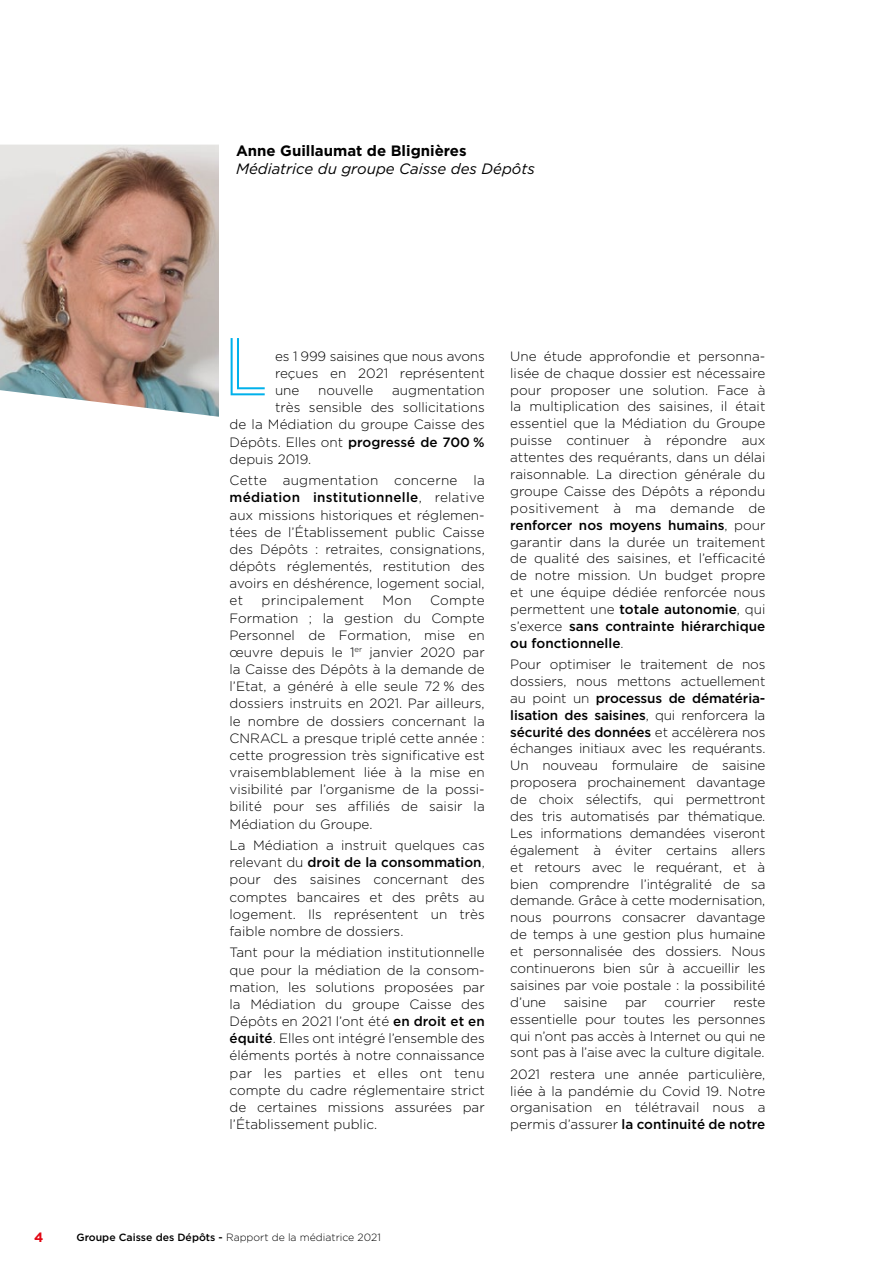
<style>
.page{position:relative;width:893px;height:1263px;background:#fff}
.page>*{position:absolute;margin:0;border:0;box-sizing:border-box;transform-origin:0 0}
.t1{font:200 84px "Gill Sans Nova Inline";color:#00b1eb}
.t2{font:italic 15px "Gotham";color:#000}
.t3{font:700 15px "Gotham";color:#000}
.t4{font:300 13.5px/17px "Gotham";color:#000;text-align:justify}
.t5{font:300 13.5px "Gotham";letter-spacing:.02em;color:#000}
.t6{font:700 13.5px "Gotham";color:#e30613}
.t7{font:300 10.5px "Gotham";color:#000}
.s1{font-weight:500}
</style>
<div class="page">
<img style="left:0;top:145px;width:219px;height:272px">
<p class="t3" style="left:236px;top:142px;width:232px">Anne Guillaumat de Blignières</p>
<p class="t2" style="left:236px;top:160px;width:300px">Médiatrice du groupe Caisse des Dépôts</p>
<h1 class="t1" style="left:224px;top:313px;width:44px">L</h1>
<p class="t4" style="left:275px;top:347px;width:211px">es 1 999 saisines que nous avons reçues en 2021 représentent une</p>
<p class="t4" style="left:318px;top:382px;width:57px">nouvelle</p>
<p class="t4" style="left:392px;top:382px;width:94px">augmentation</p>
<p class="t4" style="left:275px;top:399px;width:211px">très sensible des sollicitations</p>
<p class="t4" style="left:230px;top:416px;width:257px">de la Médiation du groupe Caisse des</p>
<p class="t4" style="left:230px;top:433px;width:257px">Dépôts. Elles ont <span class="s1">progressé de 700 %</span></p>
<p class="t4" style="left:230px;top:450px;width:83px">depuis 2019.</p>
<p class="t4" style="left:230px;top:472px;width:257px">Cette augmentation concerne la <span class="s1">médiation institutionnelle</span>, relative aux missions historiques et réglemen&shy;tées de l’Établissement public Caisse des Dépôts : retraites, consignations, dépôts réglementés, restitution des avoirs en déshérence, logement social, et</p>
<p class="t5" style="left:261px;top:593px;width:104px">principalement</p>
<p class="t4" style="left:383px;top:592px;width:31px">Mon</p>
<p class="t4" style="left:230px;top:592px;width:257px;text-indent:200px">Compte Formation ; la gestion du Compte Personnel de Formation, mise en œuvre depuis le 1<sup>er</sup> janvier 2020 par la Caisse des Dépôts à la demande de l’Etat, a généré à elle seule 72 % des dossiers instruits en 2021. Par ailleurs, le nombre de dossiers concernant la CNRACL a presque triplé cette année : cette progression très significative est vraisemblablement liée à la mise en visibilité par l’organisme de la possi&shy;bilité pour ses affiliés de saisir la Médiation du Groupe.</p>
<p class="t4" style="left:230px;top:836px;width:257px">La Médiation a instruit quelques cas relevant du <span class="s1">droit de la consommation</span>, pour des saisines concernant des comptes bancaires et des prêts au logement. Ils représentent un très faible nombre de dossiers.</p>
<p class="t4" style="left:230px;top:944px;width:257px">Tant pour la médiation institutionnelle que pour la médiation de la consom&shy;mation, les solutions proposées par la Médiation du groupe Caisse des Dépôts en 2021 l’ont été <span class="s1">en droit et en équité</span>. Elles ont intégré l’ensemble des éléments portés à notre connaissance par les parties et elles ont tenu compte du cadre réglementaire strict de certaines missions assurées par l’Établissement public.</p>
<p class="t4" style="left:510px;top:347px;width:257px">Une étude approfondie et personna&shy;lisée de chaque dossier est nécessaire pour proposer une solution. Face à la multiplication des saisines, il était essentiel que la Médiation du Groupe puisse continuer à répondre aux attentes des requérants, dans un délai raisonnable. La direction générale du groupe Caisse des Dépôts a répondu positivement à ma demande de <span class="s1">renforcer nos moyens humains</span>, pour garantir dans la durée un traitement de qualité des saisines, et l’efficacité de notre mission. Un budget propre et une équipe dédiée renforcée nous permettent une <span class="s1">totale autonomie</span>, qui s’exerce <span class="s1">sans contrainte hiérarchique ou fonctionnelle</span>.</p>
<p class="t4" style="left:510px;top:656px;width:257px">Pour optimiser le traitement de nos dossiers, nous mettons actuellement au point un <span class="s1">processus de dématéria&shy;lisation des saisines</span>, qui renforcera la <span class="s1">sécurité des données</span> et accélèrera nos échanges initiaux avec les requérants.<br>Un nouveau formulaire de saisine proposera prochainement davantage de choix sélectifs, qui permettront des tris automatisés par thématique.<br>Les informations demandées viseront également à éviter certains allers et retours avec le requérant, et à bien comprendre l’intégralité de sa demande. Grâce à cette modernisation, nous pourrons consacrer davantage de temps à une gestion plus humaine et personnalisée des dossiers. Nous continuerons bien sûr à accueillir les saisines par voie postale : la possibilité d’une</p>
<p class="t4" style="left:564px;top:993px;width:45px">saisine</p>
<p class="t4" style="left:625px;top:993px;width:23px">par</p>
<p class="t4" style="left:665px;top:993px;width:52px">courrier</p>
<p class="t4" style="left:510px;top:993px;width:257px;text-indent:223px">reste essentielle pour toutes les personnes qui n’ont pas accès à Internet ou qui ne sont pas à l’aise avec la culture digitale.</p>
<p class="t4" style="left:510px;top:1065px;width:257px">2021 restera une année particulière, liée à la pandémie du Covid 19. Notre organisation en télétravail nous a permis d’assurer <span class="s1">la continuité de notre</span></p>
<p class="t6" style="left:34px;top:1229px;width:11px">4</p>
<p class="t7" style="left:77px;top:1231px;width:306px"><span class="s1">Groupe Caisse des Dépôts -</span> Rapport de la médiatrice 2021</p>
</div>
